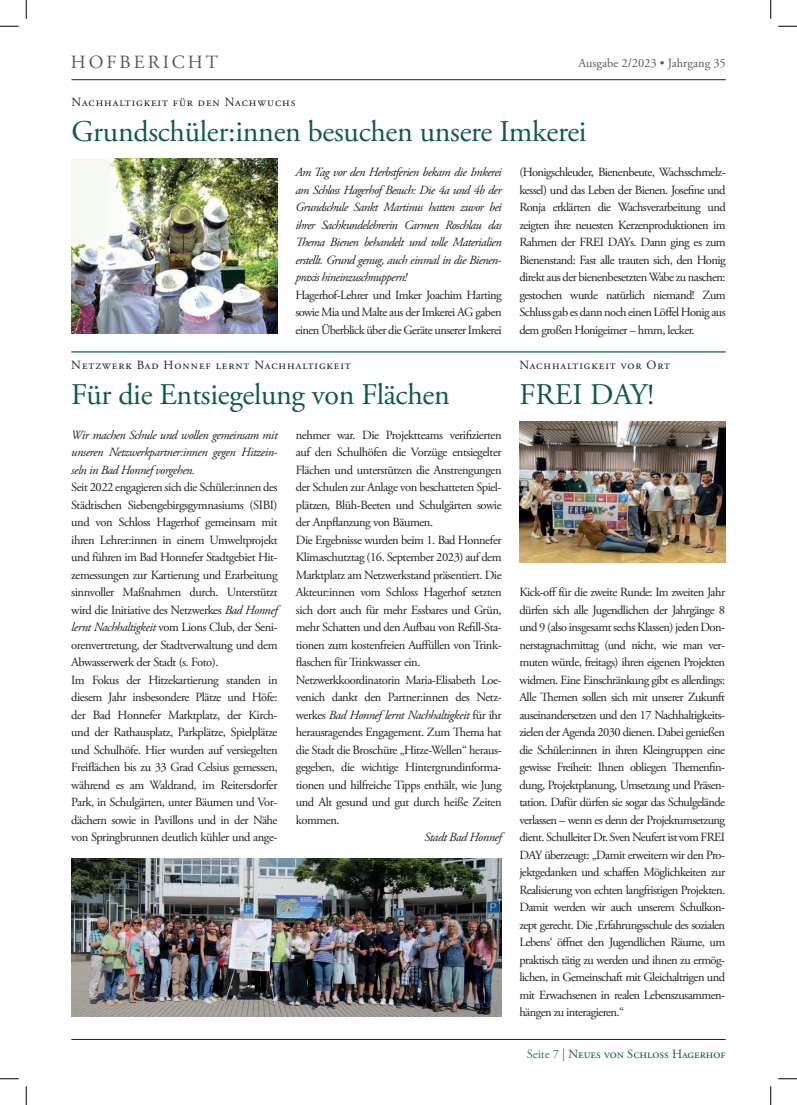
<style>
.page{position:relative;width:797px;height:1105px;background:#fff}
.page>*{position:absolute;margin:0;border:0;box-sizing:border-box;transform-origin:0 0}
.t1{font:30px "Adobe Garamond Pro";letter-spacing:-.02em;color:#105a48}
.t2{font:18.62px "Adobe Garamond Pro";letter-spacing:.16em;color:#57585a}
.t3{font:12.5px/17.5px "Adobe Garamond Pro";letter-spacing:-.045em;color:#231f20;text-align:justify}
.t4{font:italic 12.5px/17.5px "Adobe Garamond Pro";letter-spacing:-.04em;color:#231f20;text-align:justify}
.t5{font:12.5px "Adobe Garamond Pro";letter-spacing:.075em;color:#231f20}
.t6{font:12.5px "Adobe Garamond Pro";color:#105a48}
.t7{font:12.5px "Adobe Garamond Pro";color:#57585a}
.s1{font-style:italic}
.s2{color:#387364}
</style>
<div class="page">
<hr style="left:71px;top:351px;width:654px;height:2px;background:#105a48">
<hr style="left:71px;top:1039px;width:654px;height:1px;background:#231f20">
<hr style="left:71px;top:79px;width:655px;height:1px;background:#231f20">
<img style="left:71px;top:159px;width:206px;height:175px">
<img style="left:71px;top:859px;width:430px;height:157px">
<img style="left:519px;top:421px;width:206px;height:141px">
<svg style="left:0;top:25px;width:19px;height:2px"></svg>
<svg style="left:778px;top:25px;width:19px;height:2px"></svg>
<svg style="left:0;top:1078px;width:19px;height:1px"></svg>
<svg style="left:778px;top:1078px;width:19px;height:1px"></svg>
<svg style="left:25px;top:0;width:2px;height:19px"></svg>
<svg style="left:25px;top:1086px;width:2px;height:19px"></svg>
<svg style="left:770px;top:0;width:1px;height:19px"></svg>
<svg style="left:770px;top:1086px;width:1px;height:19px"></svg>
<h2 class="t2" style="left:71px;top:51px;width:149px">HOFBERICHT</h2>
<p class="t7" style="left:578px;top:55px;width:149px">Ausgabe 2/2023 • Jahrgang 35</p>
<p class="t5" style="left:72px;top:95px;width:225px">Nachhaltigkeit für den Nachwuchs</p>
<h1 class="t1" style="left:72px;top:114px;width:516px">Grundschüler:innen besuchen unsere Imkerei</h1>
<p class="t4" style="left:295px;top:164px;width:208px">Am Tag vor den Herbstferien bekam die Imkerei am Schloss Hagerhof Besuch: Die 4a und 4b der Grundschule Sankt Martinus hatten zuvor bei ihrer Sachkundelehrerin Carmen Roschlau das Thema Bienen behandelt und tolle Materialien erstellt. Grund genug, auch einmal in die Bienen&shy;praxis hineinzuschnuppern!</p>
<p class="t3" style="left:295px;top:286px;width:208px">Hagerhof-Lehrer und Imker Joachim Harting sowie Mia und Malte aus der Imkerei AG gaben einen Überblick über die Geräte unserer Imkerei</p>
<p class="t5" style="left:71px;top:357px;width:281px">Netzwerk Bad Honnef lernt Nachhaltigkeit</p>
<h1 class="t1" style="left:71px;top:376px;width:380px">Für die Entsiegelung von Flächen</h1>
<p class="t3" style="left:296px;top:426px;width:207px;text-align:left">nehmer war. Die Projektteams verifizierten auf den Schulhöfen die Vorzüge entsiegelter Flächen und unterstützen die Anstrengungen der Schulen zur Anlage von beschatteten Spiel&shy;plätzen, Blüh-Beeten und Schulgärten sowie der Anpflanzung von Bäumen.<br>Die Ergebnisse wurden beim 1. Bad Honnefer Klimaschutztag (16. September 2023) aufdem Marktplatz am Netzwerkstand präsentiert. Die Akteur:innen vom Schloss Hagerhof setzten sich dort auch für mehr Essbares und Grün, mehr Schatten und den Aufbau von Refill-Sta&shy;tionen zum kostenfreien Auffüllen von Trink&shy;flaschen für Trinkwasser ein.<br>Netzwerkkoordinatorin Maria-Elisabeth Loe&shy;venich dankt den Partner:innen des Netz&shy;werkes <span class="s1">Bad Honnef lernt Nachhaltigkeit</span> für ihr herausragendes Engagement. Zum Thema hat die Stadt die Broschüre „Hitze-Wellen“ heraus&shy;gegeben, die wichtige Hintergrundinforma&shy;tionen und hilfreiche Tipps enthält, wie Jung und Alt gesund und gut durch heiße Zeiten kommen.</p>
<p class="t4" style="left:424px;top:829px;width:78px">Stadt Bad Honnef</p>
<p class="t4" style="left:71px;top:426px;width:208px">Wir machen Schule und wollen gemeinsam mit unseren Netzwerkpartner:innen gegen Hitzein&shy;seln in Bad Honnef vorgehen.</p>
<p class="t3" style="left:71px;top:479px;width:208px;text-align:left">Seit 2022 engagieren sich die Schüler:innen des Städtischen Siebengebirgsgymnasiums (SIBI) und von Schloss Hagerhof gemeinsam mit ihren Lehrer:innen in einem Umweltprojekt und führen im Bad Honnefer Stadtgebiet Hit&shy;zemessungen zur Kartierung und Erarbeitung sinnvoller Maßnahmen durch. Unterstützt wird die Initiative des Netzwerkes <span class="s1">Bad Honnef lernt Nachhaltigkeit</span> vom Lions Club, der Seni&shy;orenvertretung, der Stadtverwaltung und dem Abwasserwerk der Stadt (s. Foto).<br>Im Fokus der Hitzekartierung standen in diesem Jahr insbesondere Plätze und Höfe: der Bad Honnefer Marktplatz, der Kirch&shy;und der Rathausplatz, Parkplätze, Spielplätze und Schulhöfe. Hier wurden auf versiegelten Freiflächen bis zu 33 Grad Celsius gemessen, während es am Waldrand, im Reitersdorfer Park, in Schulgärten, unter Bäumen und Vor&shy;dächern sowie in Pavillons und in der Nähe von Springbrunnen deutlich kühler und ange-</p>
<p class="t3" style="left:519px;top:164px;width:208px">(Honigschleuder, Bienenbeute, Wachsschmelz&shy;kessel) und das Leben der Bienen. Josefine und Ronja erklärten die Wachsverarbeitung und zeigten ihre neuesten Kerzenproduktionen im Rahmen der FREI DAYs. Dann ging es zum Bienenstand: Fast alle trauten sich, den Honig direkt aus der bienenbesetzten Wabe zu naschen: gestochen wurde natürlich niemand! Zum Schluss gab es dann noch einen Löffel Honig aus dem großen Honigeimer – hmm, lecker.</p>
<p class="t5" style="left:519px;top:357px;width:152px">Nachhaltigkeit vor Ort</p>
<h1 class="t1" style="left:519px;top:376px;width:136px">FREI DAY!</h1>
<p class="t3" style="left:519px;top:584px;width:207px">Kick-off für die zweite Runde: Im zweiten Jahr dürfen sich alle Jugendlichen der Jahrgänge 8 und 9 (also insgesamt sechs Klassen) jeden Don&shy;nerstagnachmittag (und nicht, wie man ver&shy;muten würde, freitags) ihren eigenen Projekten widmen. Eine Einschränkung gibt es allerdings:<br>Alle Themen sollen sich mit unserer Zukunft auseinandersetzen und den 17 Nachhaltigkeits&shy;zielen der Agenda 2030 dienen. Dabei genießen die Schüler:innen in ihren Kleingruppen eine gewisse Freiheit: Ihnen obliegen Themenfin&shy;dung, Projektplanung, Umsetzung und Präsen&shy;tation. Dafür dürfen sie sogar das Schulgelände verlassen – wenn es denn der Projektumsetzung dient. Schulleiter Dr. Sven Neufert ist vom FREI DAY überzeugt: „Damit erweitern wir den Pro&shy;jektgedanken und schaffen Möglichkeiten zur Realisierung von echten langfristigen Projekten.<br>Damit werden wir auch unserem Schulkon&shy;zept gerecht. Die ‚Erfahrungsschule des sozialen Lebens‘ öffnet den Jugendlichen Räume, um praktisch tätig zu werden und ihnen zu ermög&shy;lichen, in Gemeinschaft mit Gleichaltrigen und mit Erwachsenen in realen Lebenszusammen&shy;hängen zu interagieren.“</p>
<p class="t6" style="left:527px;top:1046px;width:200px"><span class="s2">Seite 7 |</span> Neues von Schloss Hagerhof</p>
</div>
